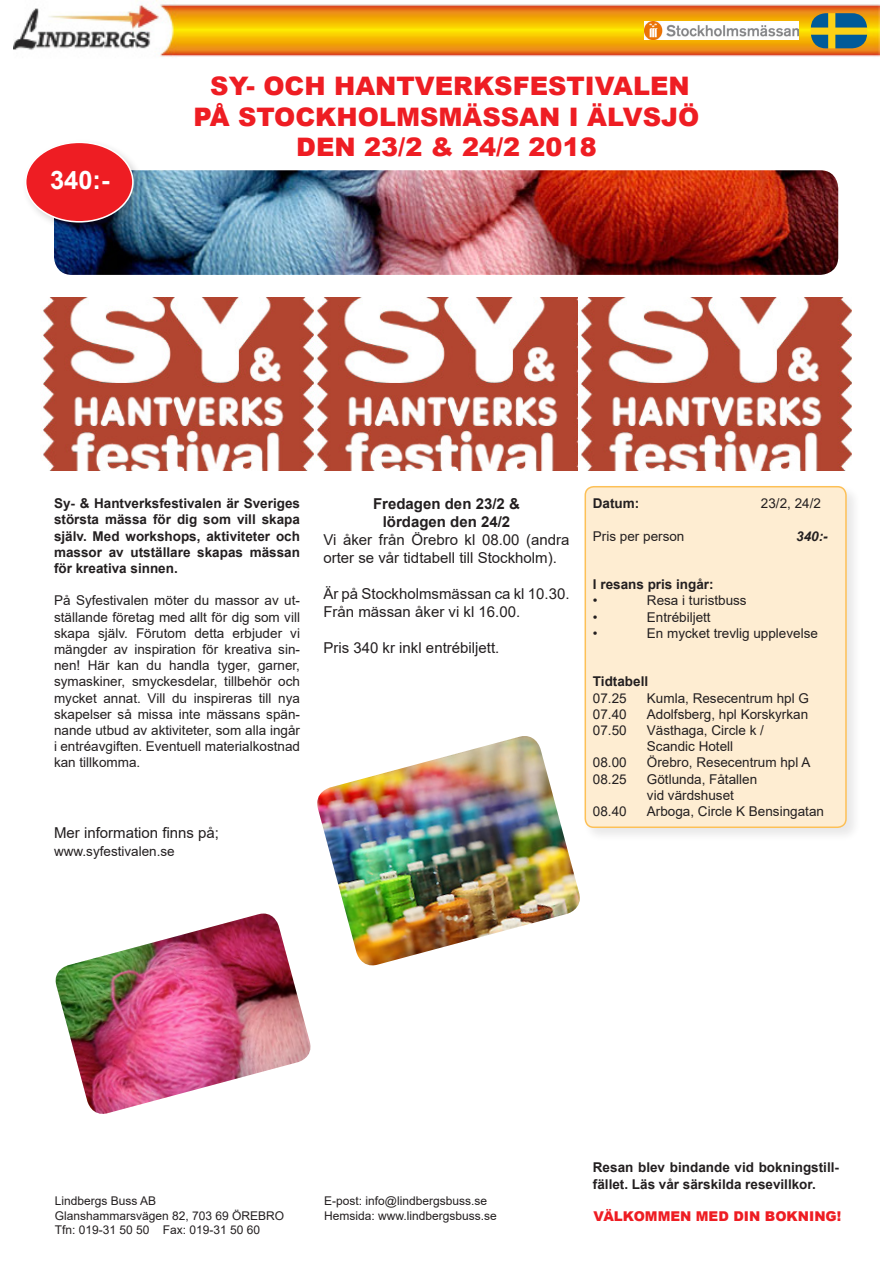
<style>
.page{position:relative;width:893px;height:1263px;background:#fff}
.page>*{position:absolute;margin:0;border:0;box-sizing:border-box;transform-origin:0 0}
.t1{font:900 25.5px "Arial";color:#ee1d23}
.t2{font:700 25.5px "Arial";color:#fff}
.t3{font:15px/18px "Arial";color:#231f20}
.t4{font:700 15px "Arial";color:#231f20}
.t5{font:13.5px/16.2px "Arial";color:#231f20;text-align:justify}
.t6{font:700 13.5px/16.2px "Arial";color:#231f20;text-align:justify}
.t7{font:900 13.5px "Arial";color:#ee1d23}
.t8{font:italic 700 13.5px "Arial";color:#231f20}
.t9{font:12px "Arial";color:#231f20}
</style>
<div class="page">
<div style="left:582px;top:484px;width:279px;height:358px;background:#231f20;opacity:.1"></div>
<div style="left:585px;top:487px;width:261px;height:340px;background:#feedd2;border-radius:9px"></div>
<div style="left:585px;top:486px;width:262px;height:342px;border:2px solid #fdc056;border-radius:9px"></div>
<img style="left:14px;top:1px;width:865px;height:56px">
<img style="left:54px;top:170px;width:784px;height:105px">
<img style="left:55px;top:913px;width:256px;height:201px">
<img style="left:811px;top:13px;width:56px;height:35px">
<img style="left:644px;top:22px;width:155px;height:18px">
<div style="left:21px;top:138px;width:124px;height:96px;background:#231f20;opacity:.2"></div>
<div style="left:26px;top:142px;width:107px;height:80px;background:#ee1d23;border-radius:50%"></div>
<div style="left:25px;top:142px;width:109px;height:81px;border:2px solid #fff;border-radius:50%"></div>
<img style="left:317px;top:736px;width:266px;height:230px">
<img style="left:40px;top:298px;width:538px;height:172px">
<img style="left:578px;top:298px;width:274px;height:172px">
<p class="t2" style="left:50px;top:162px;width:61px">340:-</p>
<p class="t1" style="left:210px;top:67px;width:481px">SY- OCH HANTVERKSFESTIVALEN</p>
<p class="t1" style="left:194px;top:98px;width:507px">PÅ STOCKHOLMSMÄSSAN I ÄLVSJÖ</p>
<p class="t1" style="left:296px;top:129px;width:302px">DEN 23/2 &amp; 24/2 2018</p>
<p class="t6" style="left:54px;top:495px;width:248px">Sy- &amp; Hantverksfestivalen är Sveriges största mässa för dig som vill skapa själv. Med workshops, aktiviteter och massor av utställare skapas mässan för kreativa sinnen.</p>
<p class="t5" style="left:54px;top:592px;width:248px">På Syfestivalen möter du massor av ut&shy;ställande företag med allt för dig som vill skapa själv. Förutom detta erbjuder vi mängder av inspiration för kreativa sin&shy;nen! Här kan du handla tyger, garner, symaskiner, smyckesdelar, tillbehör och mycket annat. Vill du inspireras till nya skapelser så missa inte mässans spän&shy;nande utbud av aktiviteter, som alla ingår i entréavgiften. Eventuell materialkostnad kan tillkomma.</p>
<p class="t4" style="left:373px;top:493px;width:148px">Fredagen den 23/2 &amp;</p>
<p class="t4" style="left:383px;top:511px;width:129px">lördagen den 24/2</p>
<p class="t3" style="left:323px;top:531px;width:248px">Vi åker från Örebro kl 08.00 (andra orter se vår tidtabell till Stockholm).</p>
<p class="t3" style="left:323px;top:585px;width:248px">Är på Stockholmsmässan ca kl 10.30.</p>
<p class="t3" style="left:323px;top:603px;width:198px">Från mässan åker vi kl 16.00.</p>
<p class="t3" style="left:323px;top:639px;width:177px">Pris 340 kr inkl entrébiljett.</p>
<p class="t3" style="left:54px;top:823px;width:167px">Mer information finns på;</p>
<p class="t5" style="left:54px;top:843px;width:122px">www.syfestivalen.se</p>
<p class="t6" style="left:593px;top:495px;width:48px">Datum:</p>
<p class="t5" style="left:761px;top:495px;width:62px">23/2, 24/2</p>
<p class="t5" style="left:593px;top:528px;width:93px">Pris per person</p>
<p class="t8" style="left:796px;top:527px;width:33px">340:-</p>
<p class="t6" style="left:593px;top:576px;width:122px">I resans pris ingår:</p>
<p class="t5" style="left:593px;top:592px;width:6px">•</p>
<p class="t5" style="left:647px;top:592px;width:101px">Resa i turistbuss</p>
<p class="t5" style="left:593px;top:609px;width:6px">•</p>
<p class="t5" style="left:647px;top:609px;width:65px">Entrébiljett</p>
<p class="t5" style="left:593px;top:625px;width:6px">•</p>
<p class="t5" style="left:647px;top:625px;width:173px">En mycket trevlig upplevelse</p>
<p class="t6" style="left:593px;top:674px;width:57px">Tidtabell</p>
<p class="t5" style="left:593px;top:690px;width:35px">07.25</p>
<p class="t5" style="left:647px;top:690px;width:164px">Kumla, Resecentrum hpl G</p>
<p class="t5" style="left:593px;top:706px;width:35px">07.40</p>
<p class="t5" style="left:647px;top:706px;width:163px">Adolfsberg, hpl Korskyrkan</p>
<p class="t5" style="left:593px;top:722px;width:35px">07.50</p>
<p class="t5" style="left:647px;top:722px;width:119px">Västhaga, Circle k /</p>
<p class="t5" style="left:647px;top:738px;width:88px">Scandic Hotell</p>
<p class="t5" style="left:593px;top:754px;width:35px">08.00</p>
<p class="t5" style="left:647px;top:754px;width:165px">Örebro, Resecentrum hpl A</p>
<p class="t5" style="left:593px;top:771px;width:35px">08.25</p>
<p class="t5" style="left:647px;top:771px;width:112px">Götlunda, Fåtallen</p>
<p class="t5" style="left:647px;top:787px;width:89px">vid värdshuset</p>
<p class="t5" style="left:593px;top:803px;width:35px">08.40</p>
<p class="t5" style="left:647px;top:803px;width:179px">Arboga, Circle K Bensingatan</p>
<p class="t9" style="left:55px;top:1193px;width:103px">Lindbergs Buss AB</p>
<p class="t9" style="left:55px;top:1207px;width:231px">Glanshammarsvägen 82, 703 69 ÖREBRO</p>
<p class="t9" style="left:55px;top:1222px;width:207px">Tfn: 019-31 50 50 Fax: 019-31 50 60</p>
<p class="t6" style="left:593px;top:1160px;width:248px">Resan blev bindande vid bokningstill&shy;fället. Läs vår särskilda resevillkor.</p>
<p class="t9" style="left:324px;top:1193px;width:164px">E-post: info@lindbergsbuss.se</p>
<p class="t9" style="left:324px;top:1207px;width:174px">Hemsida: www.lindbergsbuss.se</p>
<p class="t7" style="left:594px;top:1206px;width:249px">VÄLKOMMEN MED DIN BOKNING!</p>
</div>
